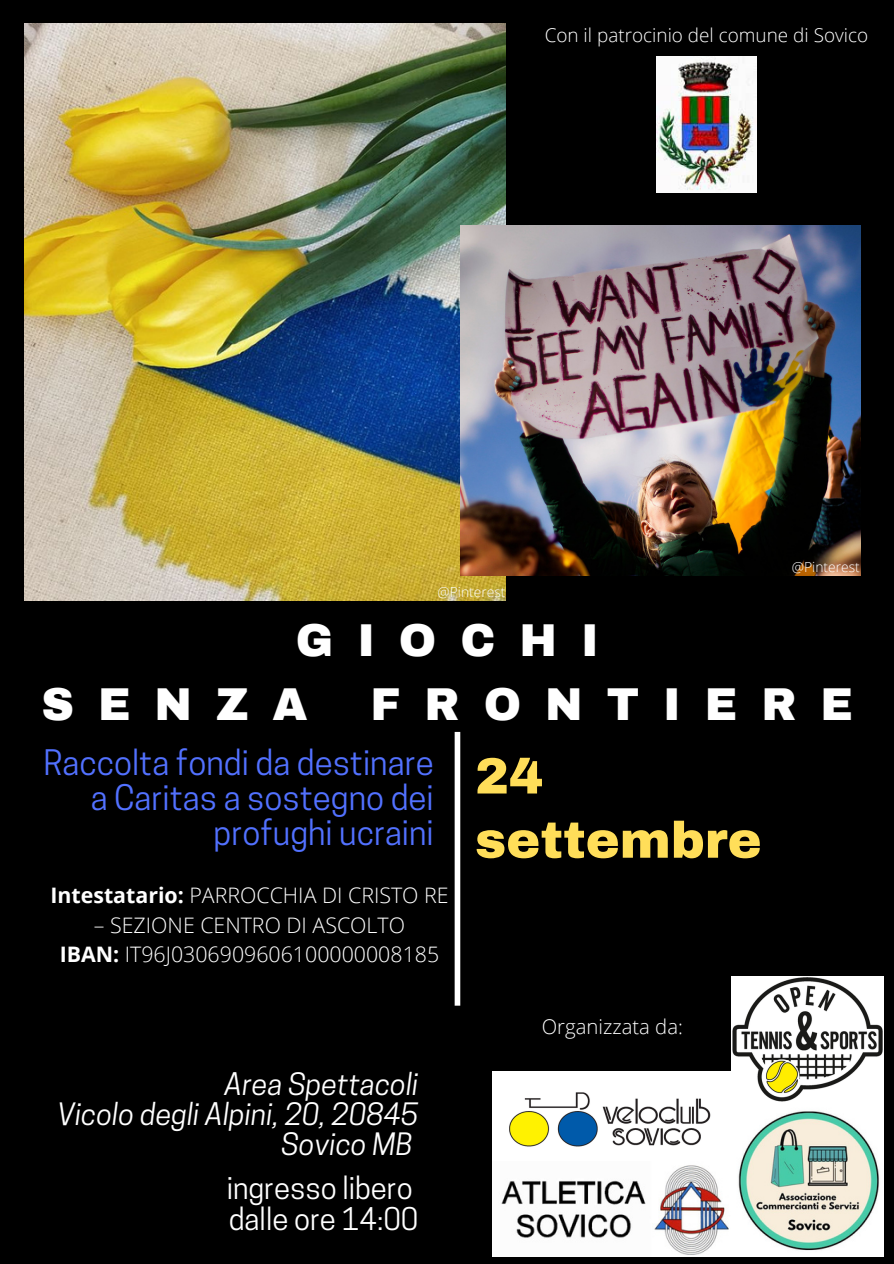
<style>
.page{position:relative;width:894px;height:1264px;background:#fff}
.page>*{position:absolute;margin:0;border:0;box-sizing:border-box;transform-origin:0 0}
.t1{font:900 51px/64.2px "Archivo";color:#ffde59}
.t2{font:900 45px/63px "Archivo";letter-spacing:.53em;color:#fff}
.t3{font:33px/35px "Cooper Hewitt";color:#5271ff;text-align:right}
.t4{font:29.4px/30.6px "Cooper Hewitt";color:#fff}
.t5{font:italic 28.95px/30.2px "Cooper Hewitt";color:#fff;text-align:right}
.t6{font:300 21.3px/29.4px "Open Sans";color:#fff;text-align:center}
.t7{font:300 20.25px "Open Sans";color:#fff}
.t8{font:300 18.9px "Open Sans";color:#fff}
.t9{font:300 13.8px "Open Sans";color:#fff}
.s1{font-weight:700}
</style>
<div class="page">
<div style="left:0;top:0;width:893px;height:1263px;background:#000"></div>
<div style="left:454px;top:732px;width:6px;height:273px;background:#fff"></div>
<img style="left:25px;top:24px;width:480px;height:576px">
<img style="left:460px;top:225px;width:400px;height:350px">
<img style="left:731px;top:976px;width:152px;height:280px">
<img style="left:493px;top:1071px;width:238px;height:185px">
<img style="left:656px;top:56px;width:100px;height:137px">
<p class="t8" style="left:544px;top:22px;width:325px">Con il patrocinio del comune di Sovico</p>
<p class="t9" style="left:437px;top:582px;width:69px">@Pinterest</p>
<p class="t9" style="left:791px;top:557px;width:69px">@Pinterest</p>
<h2 class="t2" style="left:41px;top:610px;width:558px;text-indent:254px">GIOCHI<br>SENZA</h2>
<h2 class="t2" style="left:370px;top:673px;width:483px">FRONTIERE</h2>
<h3 class="t3" style="left:43px;top:749px;width:392px">Raccolta fondi da destinare a Caritas a sostegno dei profughi ucraini</h3>
<h1 class="t1" style="left:475px;top:744px;width:288px">24 settembre</h1>
<p class="t6" style="left:50px;top:880px;width:399px"><span class="s1">Intestatario:</span> PARROCCHIA DI CRISTO RE</p>
<p class="t6" style="left:60px;top:909px;width:381px">– SEZIONE CENTRO DI ASCOLTO<br><span class="s1">IBAN:</span> IT96J0306909606100000008185</p>
<h3 class="t5" style="left:57px;top:1072px;width:362px">Area Spettacoli<br>Vicolo degli Alpini, 20, 20845<br>Sovico MB</h3>
<h3 class="t4" style="left:226px;top:1176px;width:193px">ingresso libero dalle ore 14:00</h3>
<p class="t7" style="left:541px;top:1012px;width:143px">Organizzata da:</p>
</div>
